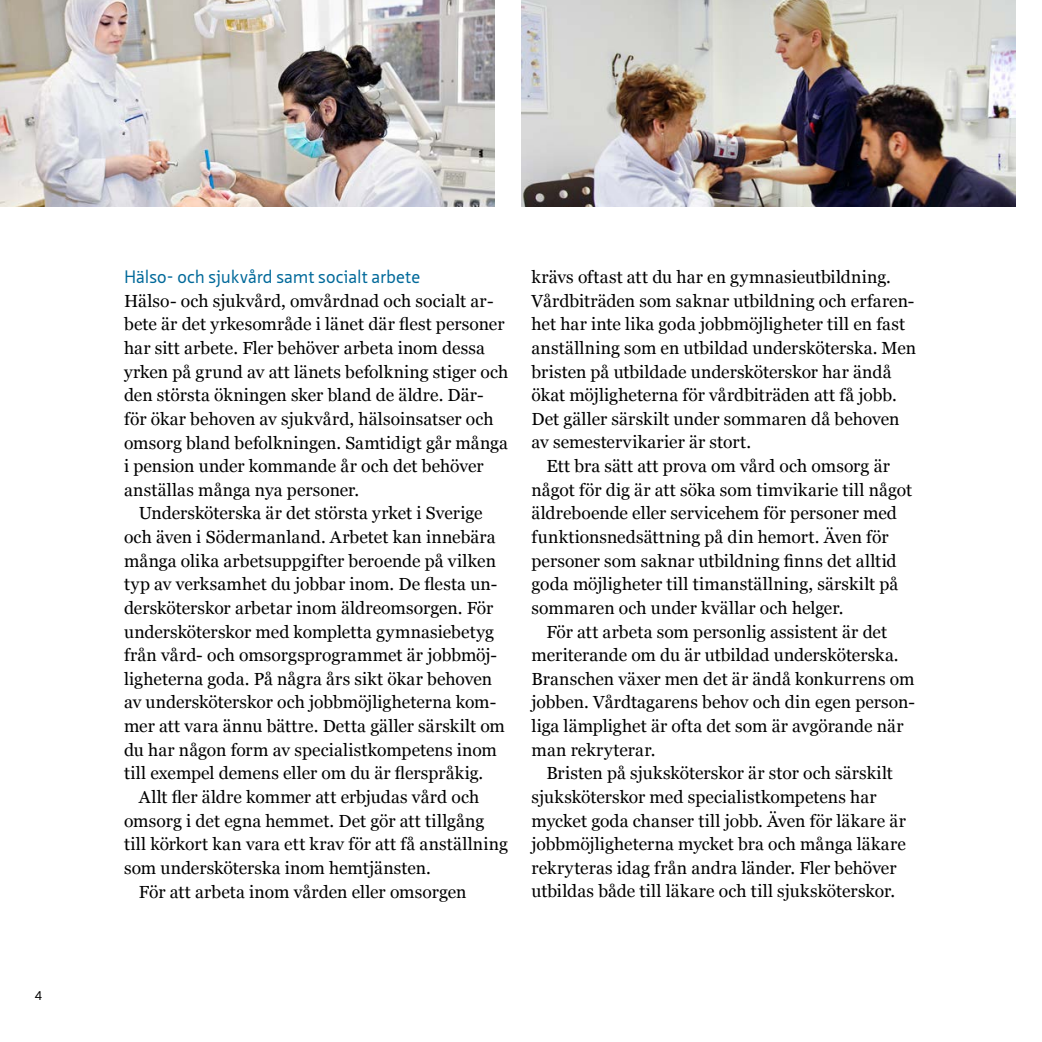
<style>
.page{position:relative;width:1042px;height:1042px;background:#fff}
.page>*{position:absolute;margin:0;border:0;box-sizing:border-box;transform-origin:0 0}
.t1{font:17.5px/23.6px "Georgia";letter-spacing:.005em;color:#000}
.t2{font:17.5px "Neue Sans Pro";letter-spacing:.005em;color:#00699a}
.t3{font:12.25px "Neue Sans Pro";color:#000}
</style>
<div class="page">
<img style="left:0;top:0;width:495px;height:207px">
<img style="left:521px;top:0;width:495px;height:207px">
<p class="t3" style="left:35px;top:988px;width:9px">4</p>
<p class="t2" style="left:124px;top:265px;width:298px">Hälso- och sjukvård samt socialt arbete</p>
<p class="t1" style="left:124px;top:289px;width:386px">Hälso- och sjukvård, omvårdnad och socialt ar&shy;bete är det yrkesområde i länet där flest personer har sitt arbete. Fler behöver arbeta inom dessa yrken på grund av att länets befolkning stiger och den största ökningen sker bland de äldre. Där&shy;för ökar behoven av sjukvård, hälsoinsatser och omsorg bland befolkningen. Samtidigt går många i pension under kommande år och det behöver anställas många nya personer.</p>
<p class="t1" style="left:124px;top:502px;width:382px;text-indent:15px">Undersköterska är det största yrket i Sverige och även i Södermanland. Arbetet kan innebära många olika arbetsuppgifter beroende på vilken typ av verksamhet du jobbar inom. De flesta un&shy;dersköterskor arbetar inom äldreomsorgen. För undersköterskor med kompletta gymnasiebetyg från vård- och omsorgsprogrammet är jobbmöj&shy;ligheterna goda. På några års sikt ökar behoven av undersköterskor och jobbmöjligheterna kom&shy;mer att vara ännu bättre. Detta gäller särskilt om du har någon form av specialistkompetens inom till exempel demens eller om du är flerspråkig.</p>
<p class="t1" style="left:139px;top:785px;width:342px">Allt fler äldre kommer att erbjudas vård och</p>
<p class="t1" style="left:124px;top:809px;width:362px">omsorg i det egna hemmet. Det gör att tillgång</p>
<p class="t1" style="left:124px;top:833px;width:385px">till körkort kan vara ett krav för att få anställning</p>
<p class="t1" style="left:124px;top:856px;width:308px">som undersköterska inom hemtjänsten.</p>
<p class="t1" style="left:139px;top:880px;width:329px">För att arbeta inom vården eller omsorgen</p>
<p class="t1" style="left:531px;top:265px;width:386px">krävs oftast att du har en gymnasieutbildning.<br>Vårdbiträden som saknar utbildning och erfaren&shy;het har inte lika goda jobbmöjligheter till en fast anställning som en utbildad undersköterska. Men bristen på utbildade undersköterskor har ändå ökat möjligheterna för vårdbiträden att få jobb.<br>Det gäller särskilt under sommaren då behoven av semestervikarier är stort.</p>
<p class="t1" style="left:531px;top:454px;width:382px;text-indent:15px">Ett bra sätt att prova om vård och omsorg är något för dig är att söka som timvikarie till något äldreboende eller servicehem för personer med funktionsnedsättning på din hemort. Även för personer som saknar utbildning finns det alltid goda möjligheter till timanställning, särskilt på sommaren och under kvällar och helger.</p>
<p class="t1" style="left:531px;top:620px;width:385px;text-indent:15px">För att arbeta som personlig assistent är det meriterande om du är utbildad undersköterska.<br>Branschen växer men det är ändå konkurrens om jobben. Vårdtagarens behov och din egen person&shy;liga lämplighet är ofta det som är avgörande när man rekryterar.</p>
<p class="t1" style="left:531px;top:762px;width:376px;text-indent:15px">Bristen på sjuksköterskor är stor och särskilt sjuksköterskor med specialistkompetens har mycket goda chanser till jobb. Även för läkare är jobbmöjligheterna mycket bra och många läkare rekryteras idag från andra länder. Fler behöver utbildas både till läkare och till sjuksköterskor.</p>
</div>
